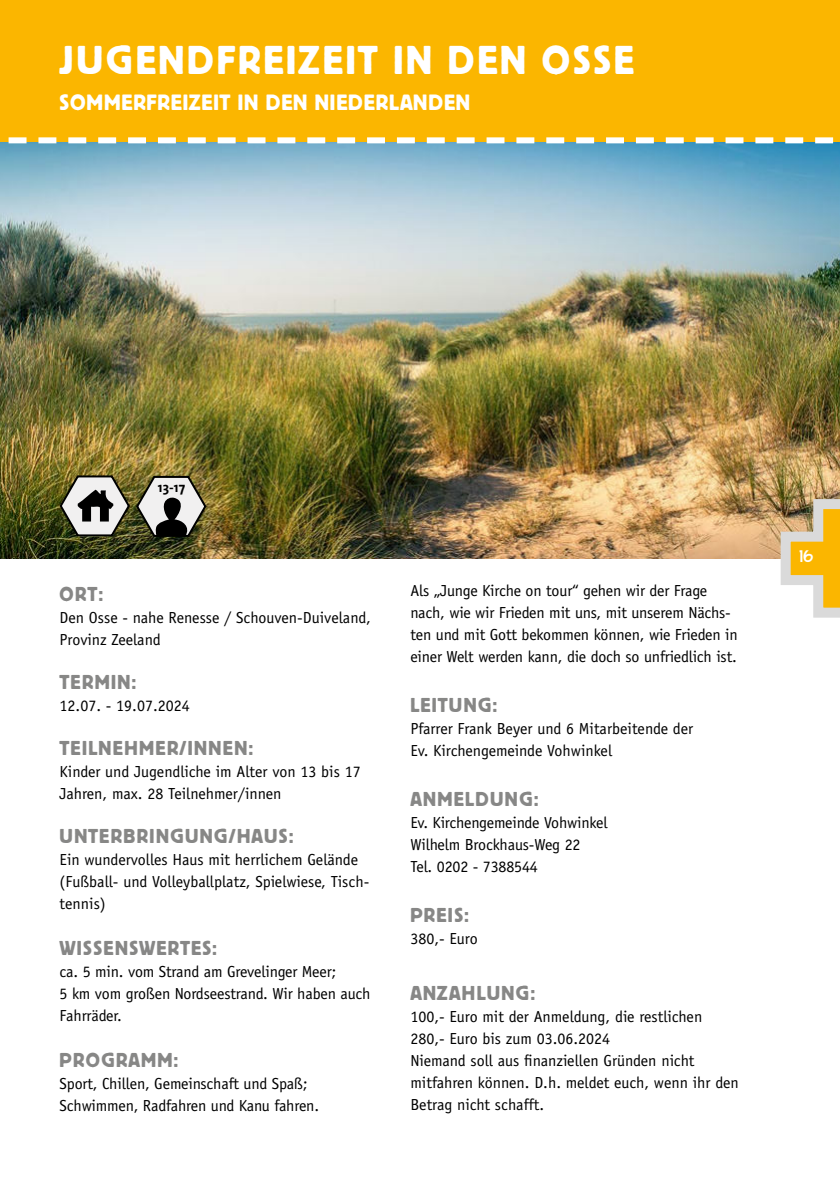
<style>
.page{position:relative;width:840px;height:1191px;background:#fff}
.page>*{position:absolute;margin:0;border:0;box-sizing:border-box;transform-origin:0 0}
.t1{font:40px "Block BE";letter-spacing:.07em;color:#fff}
.t2{font:22px "Block BE";letter-spacing:.04em;color:#fff}
.t3{font:20px "Block BE";letter-spacing:.07em;color:#878786}
.t4{font:16px/22px "Officina Sans";letter-spacing:-.01em;color:#000}
.t5{font:16px "Maritime Sans extrabold";color:#fff}
.t6{font:700 14px "The Sans";color:#000}
</style>
<div class="page">
<img style="left:0;top:143px;width:839px;height:416px">
<img style="left:58px;top:474px;width:149px;height:64px">
<div style="left:0;top:0;width:839px;height:142px;background:#fbb600"></div>
<svg style="left:0;top:137px;width:839px;height:6px"></svg>
<img style="left:775px;top:494px;width:64px;height:124px">
<h1 class="t1" style="left:60px;top:38px;width:575px">JUGENDFREIZEIT IN DEN OSSE</h1>
<h2 class="t2" style="left:60px;top:90px;width:412px">SOMMERFREIZEIT IN DEN NIEDERLANDEN</h2>
<p class="t6" style="left:158px;top:482px;width:29px">13-17</p>
<p class="t3" style="left:60px;top:583px;width:45px">ORT:</p>
<p class="t4" style="left:60px;top:607px;width:312px">Den Osse - nahe Renesse / Schouven-Duiveland,<br>Provinz Zeeland</p>
<p class="t3" style="left:60px;top:671px;width:78px">TERMIN:</p>
<p class="t4" style="left:60px;top:695px;width:132px">12.07. - 19.07.2024</p>
<p class="t3" style="left:60px;top:737px;width:195px">TEILNEHMER/INNEN:</p>
<p class="t4" style="left:60px;top:761px;width:302px">Kinder und Jugendliche im Alter von 13 bis 17<br>Jahren, max. 28 Teilnehmer/innen</p>
<p class="t3" style="left:60px;top:825px;width:235px">UNTERBRINGUNG/HAUS:</p>
<p class="t4" style="left:60px;top:849px;width:311px">Ein wundervolles Haus mit herrlichem Gelände (Fußball- und Volleyballplatz, Spielwiese, Tisch&shy;tennis)</p>
<p class="t3" style="left:60px;top:937px;width:159px">WISSENSWERTES:</p>
<p class="t4" style="left:60px;top:961px;width:312px">ca. 5 min. vom Strand am Grevelinger Meer;<br>5 km vom großen Nordseestrand. Wir haben auch<br>Fahrräder.</p>
<p class="t3" style="left:60px;top:1049px;width:120px">PROGRAMM:</p>
<p class="t4" style="left:60px;top:1073px;width:261px">Sport, Chillen, Gemeinschaft und Spaß;<br>Schwimmen, Radfahren und Kanu fahren.</p>
<p class="t4" style="left:410px;top:580px;width:329px">Als „Junge Kirche on tour“ gehen wir der Frage nach, wie wir Frieden mit uns, mit unserem Nächs&shy;ten und mit Gott bekommen können, wie Frieden in einer Welt werden kann, die doch so unfriedlich ist.</p>
<p class="t3" style="left:410px;top:694px;width:89px">LEITUNG:</p>
<p class="t4" style="left:410px;top:718px;width:284px">Pfarrer Frank Beyer und 6 Mitarbeitende der<br>Ev. Kirchengemeinde Vohwinkel</p>
<p class="t3" style="left:410px;top:788px;width:130px">ANMELDUNG:</p>
<p class="t4" style="left:410px;top:812px;width:199px">Ev. Kirchengemeinde Vohwinkel<br>Wilhelm Brockhaus-Weg 22<br>Tel. 0202 - 7388544</p>
<p class="t3" style="left:410px;top:904px;width:60px">PREIS:</p>
<p class="t4" style="left:410px;top:928px;width:69px">380,- Euro</p>
<p class="t3" style="left:410px;top:982px;width:126px">ANZAHLUNG:</p>
<p class="t4" style="left:410px;top:1006px;width:330px">100,- Euro mit der Anmeldung, die restlichen 280,- Euro bis zum 03.06.2024<br>Niemand soll aus finanziellen Gründen nicht mitfahren können. D.h. meldet euch, wenn ihr den Betrag nicht schafft.</p>
<p class="t5" style="left:798px;top:547px;width:16px">16</p>
</div>
